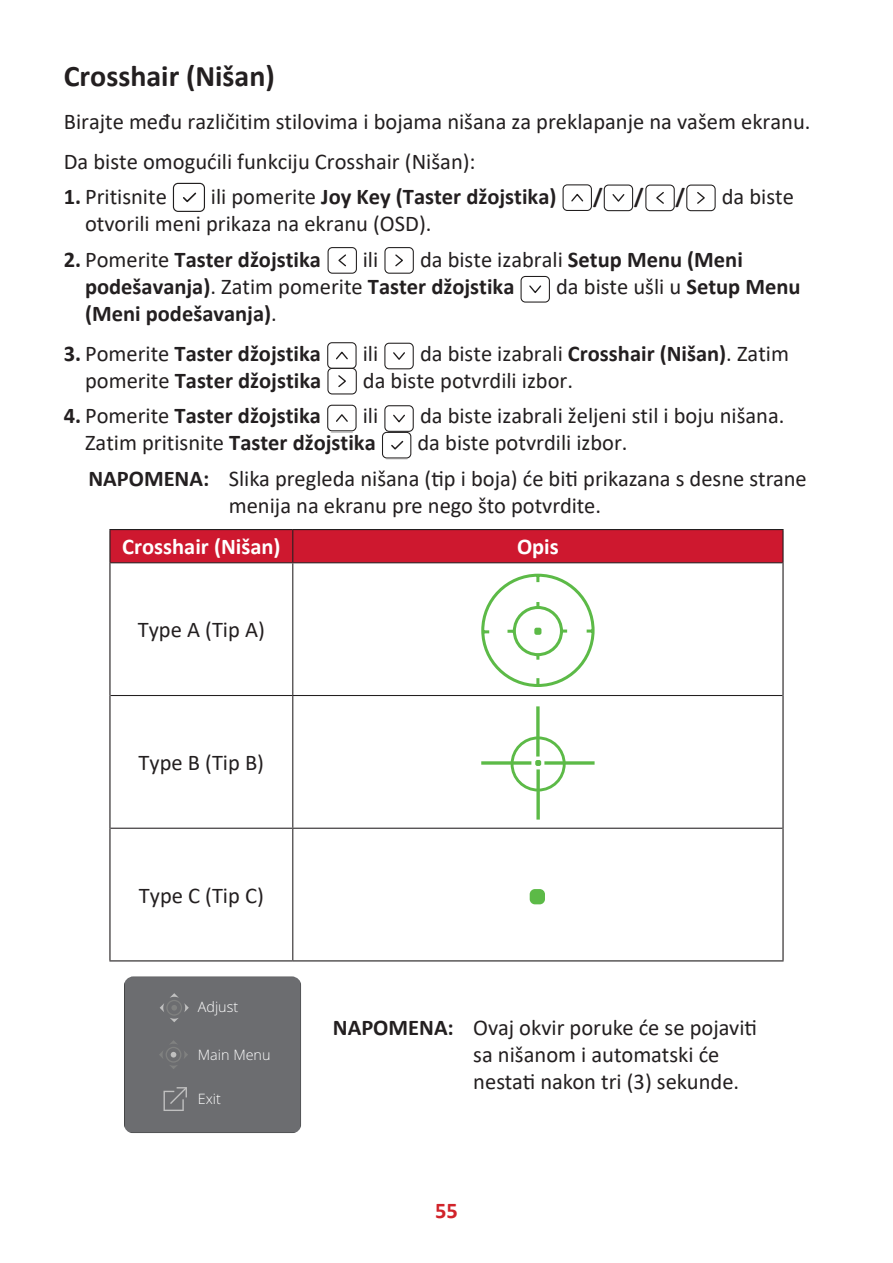
<style>
.page{position:relative;width:893px;height:1263px;background:#fff}
.page>*{position:absolute;margin:0;border:0;box-sizing:border-box;transform-origin:0 0}
.t1{font:700 30px "Calibri";color:#231f20}
.t2{font:22.5px/27px "Calibri";color:#231f20}
.t3{font:700 22.5px/27px "Calibri";color:#231f20}
.t4{font:700 22.5px "Calibri";color:#fff}
.t5{font:700 22.5px "Calibri";color:#d1232a}
.t6{font:300 14.4px "Open Sans";color:#fff}
.s1{font-weight:700}
.s2{font-weight:400}
</style>
<div class="page">
<div style="left:173px;top:183px;width:32px;height:29px;border:1px solid #211e1e;border-radius:5px"></div>
<svg style="left:183px;top:192px;width:14px;height:11px"></svg>
<div style="left:563px;top:184px;width:29px;height:27px;border:1px solid #211e1e;border-radius:4px"></div>
<svg style="left:571px;top:193px;width:13px;height:9px"></svg>
<div style="left:604px;top:185px;width:29px;height:26px;border:1px solid #211e1e;border-radius:4px"></div>
<svg style="left:612px;top:194px;width:13px;height:8px"></svg>
<div style="left:645px;top:185px;width:30px;height:26px;border:1px solid #211e1e;border-radius:4px"></div>
<svg style="left:656px;top:192px;width:8px;height:12px"></svg>
<div style="left:686px;top:185px;width:30px;height:26px;border:1px solid #211e1e;border-radius:4px"></div>
<svg style="left:697px;top:192px;width:8px;height:12px"></svg>
<div style="left:328px;top:247px;width:29px;height:27px;border:1px solid #211e1e;border-radius:4px"></div>
<svg style="left:338px;top:254px;width:8px;height:13px"></svg>
<div style="left:384px;top:247px;width:30px;height:27px;border:1px solid #211e1e;border-radius:4px"></div>
<svg style="left:395px;top:254px;width:8px;height:13px"></svg>
<div style="left:521px;top:276px;width:29px;height:27px;border:1px solid #211e1e;border-radius:4px"></div>
<svg style="left:529px;top:285px;width:13px;height:8px"></svg>
<div style="left:327px;top:342px;width:30px;height:27px;border:1px solid #211e1e;border-radius:4px"></div>
<svg style="left:336px;top:351px;width:12px;height:9px"></svg>
<div style="left:384px;top:343px;width:30px;height:26px;border:1px solid #211e1e;border-radius:4px"></div>
<svg style="left:393px;top:352px;width:12px;height:8px"></svg>
<div style="left:327px;top:368px;width:30px;height:26px;border:1px solid #211e1e;border-radius:4px"></div>
<svg style="left:338px;top:375px;width:8px;height:12px"></svg>
<div style="left:327px;top:405px;width:30px;height:26px;border:1px solid #211e1e;border-radius:4px"></div>
<svg style="left:336px;top:414px;width:12px;height:8px"></svg>
<div style="left:384px;top:405px;width:30px;height:27px;border:1px solid #211e1e;border-radius:4px"></div>
<svg style="left:393px;top:414px;width:12px;height:9px"></svg>
<div style="left:382px;top:432px;width:29px;height:26px;border:1px solid #211e1e;border-radius:4px"></div>
<svg style="left:391px;top:440px;width:13px;height:10px"></svg>
<div style="left:111px;top:530px;width:671px;height:32px;background:#ce182f"></div>
<hr style="left:109px;top:529px;width:184px;height:1px;background:#231f20">
<hr style="left:109px;top:530px;width:2px;height:33px;background:#231f20">
<hr style="left:293px;top:529px;width:491px;height:1px;background:#231f20">
<hr style="left:782px;top:530px;width:2px;height:33px;background:#231f20">
<hr style="left:109px;top:563px;width:2px;height:132px;background:#231f20">
<hr style="left:782px;top:563px;width:2px;height:132px;background:#231f20">
<hr style="left:109px;top:695px;width:2px;height:133px;background:#231f20">
<hr style="left:782px;top:695px;width:2px;height:133px;background:#231f20">
<hr style="left:109px;top:828px;width:2px;height:132px;background:#231f20">
<hr style="left:782px;top:828px;width:2px;height:132px;background:#231f20">
<hr style="left:109px;top:960px;width:184px;height:1px;background:#231f20">
<hr style="left:293px;top:960px;width:491px;height:1px;background:#231f20">
<hr style="left:292px;top:530px;width:1px;height:32px;background:#231f20">
<hr style="left:111px;top:562px;width:182px;height:1px;background:#231f20">
<hr style="left:293px;top:562px;width:489px;height:1px;background:#231f20">
<hr style="left:292px;top:563px;width:1px;height:132px;background:#231f20">
<hr style="left:111px;top:695px;width:182px;height:1px;background:#231f20">
<hr style="left:293px;top:695px;width:489px;height:1px;background:#231f20">
<hr style="left:292px;top:696px;width:1px;height:132px;background:#231f20">
<hr style="left:111px;top:828px;width:182px;height:1px;background:#231f20">
<hr style="left:293px;top:828px;width:489px;height:1px;background:#231f20">
<hr style="left:292px;top:829px;width:1px;height:131px;background:#231f20">
<svg style="left:481px;top:574px;width:114px;height:113px"></svg>
<div style="left:511px;top:736px;width:55px;height:55px;border:3px solid #5cba47;border-radius:50%"></div>
<svg style="left:535px;top:760px;width:6px;height:6px"></svg>
<svg style="left:536px;top:706px;width:4px;height:50px"></svg>
<svg style="left:536px;top:769px;width:4px;height:50px"></svg>
<svg style="left:544px;top:761px;width:51px;height:4px"></svg>
<svg style="left:481px;top:761px;width:50px;height:4px"></svg>
<div style="left:530px;top:889px;width:15px;height:15px;background:#5cba47;border-radius:5px"></div>
<div style="left:124px;top:976px;width:177px;height:157px;background:#6c6d70"></div>
<h1 class="t1" style="left:64px;top:55px;width:213px">Crosshair (Nišan)</h1>
<p class="t2" style="left:64px;top:101px;width:748px;line-height:39.8px">Birajte među različitim stilovima i bojama nišana za preklapanje na vašem ekranu.<br>Da biste omogućili funkciju Crosshair (Nišan):</p>
<p class="t2" style="left:64px;top:183px;width:105px"><span class="s1">1.</span> Pritisnite</p>
<p class="t3" style="left:211px;top:183px;width:347px"><span class="s2">ili pomerite</span> Joy Key (Taster džojstika)</p>
<p class="t3" style="left:593px;top:183px;width:11px">/</p>
<p class="t3" style="left:634px;top:183px;width:11px">/</p>
<p class="t3" style="left:675px;top:183px;width:11px">/</p>
<p class="t2" style="left:722px;top:183px;width:74px">da biste</p>
<p class="t2" style="left:85px;top:210px;width:348px">otvorili meni prikaza na ekranu (OSD).</p>
<p class="t3" style="left:64px;top:246px;width:259px">2. <span class="s2">Pomerite</span> Taster džojstika</p>
<p class="t2" style="left:363px;top:245px;width:17px">ili</p>
<p class="t3" style="left:85px;top:246px;width:659px;text-indent:335px"><span class="s2">da biste izabrali</span> Setup Menu (Meni podešavanja)<span class="s2">. Zatim pomerite</span> Taster džojstika</p>
<p class="t2" style="left:556px;top:272px;width:246px">da biste ušli u <span class="s1">Setup Menu</span></p>
<p class="t3" style="left:85px;top:300px;width:193px">(Meni podešavanja)<span class="s2">.</span></p>
<p class="t3" style="left:64px;top:339px;width:259px">3. <span class="s2">Pomerite</span> Taster džojstika</p>
<p class="t2" style="left:363px;top:339px;width:17px">ili</p>
<p class="t2" style="left:420px;top:339px;width:370px">da biste izabrali <span class="s1">Crosshair (Nišan)</span>. Zatim</p>
<p class="t3" style="left:85px;top:366px;width:238px"><span class="s2">pomerite</span> Taster džojstika</p>
<p class="t2" style="left:363px;top:366px;width:212px">da biste potvrdili izbor.</p>
<p class="t3" style="left:64px;top:402px;width:259px">4. <span class="s2">Pomerite</span> Taster džojstika</p>
<p class="t2" style="left:363px;top:402px;width:17px">ili</p>
<p class="t2" style="left:420px;top:402px;width:366px">da biste izabrali željeni stil i boju nišana.</p>
<p class="t2" style="left:85px;top:429px;width:292px">Zatim pritisnite <span class="s1">Taster džojstika</span></p>
<p class="t2" style="left:88px;top:424px;width:720px;line-height:35.5px;text-indent:329px">da biste potvrdili izbor.<br><span class="s1">NAPOMENA:</span> Slika pregleda nišana (tip i boja) će biti prikazana s desne strane</p>
<p class="t2" style="left:229px;top:491px;width:374px">menija na ekranu pre nego što potvrdite.</p>
<p class="t4" style="left:122px;top:531px;width:160px">Crosshair (Nišan)</p>
<p class="t4" style="left:517px;top:531px;width:43px">Opis</p>
<p class="t2" style="left:138px;top:616px;width:129px">Type A (Tip A)</p>
<p class="t2" style="left:139px;top:748px;width:127px">Type B (Tip B)</p>
<p class="t2" style="left:139px;top:881px;width:126px">Type C (Tip C)</p>
<p class="t6" style="left:198px;top:997px;width:42px">Adjust</p>
<p class="t6" style="left:198px;top:1045px;width:74px">Main Menu</p>
<p class="t6" style="left:198px;top:1089px;width:25px">Exit</p>
<p class="t2" style="left:473px;top:1013px;width:285px;text-indent:-140px"><span class="s1">NAPOMENA:</span> Ovaj okvir poruke će se pojaviti sa nišanom i automatski će nestati nakon tri (3) sekunde.</p>
<p class="t5" style="left:435px;top:1194px;width:24px">55</p>
</div>
